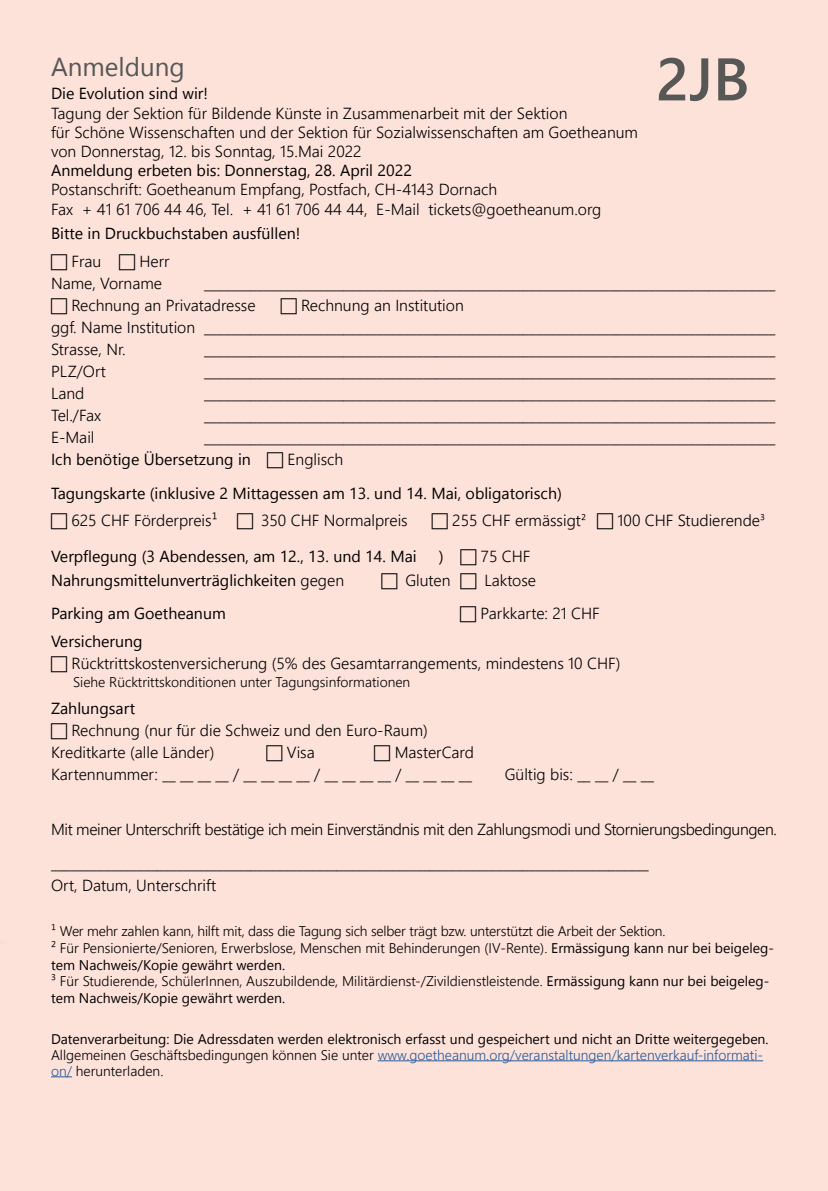
<style>
.page{position:relative;width:828px;height:1191px;background:#fde2da}
.page>*{position:absolute;margin:0;border:0;box-sizing:border-box;transform-origin:0 0}
.t1{font:600 60px "Segoe UI";color:#575756}
.t2{font:26px "Segoe UI";color:#575756}
.t3{font:300 16px/22px "Segoe UI";color:#000}
.t4{font:16px "Segoe UI";color:#000}
.t5{font:300 16px/33.4px "Segoe UI";letter-spacing:-.025em;color:#000}
.t6{font:300 14px/16.8px "Segoe UI";color:#000}
.t7{font:14px/16px "Segoe UI";color:#000}
.s1{font-size:14px}
.s2{font-weight:300}
.s3{font-weight:400}
.s4{font-weight:300;color:#275b9b}
</style>
<div class="page">
<hr style="left:378px;top:1060px;width:385px;height:1px;background:#275b9b">
<svg style="left:51px;top:1076px;width:21px;height:1px"></svg>
<h2 class="t2" style="left:51px;top:47px;width:135px">Anmeldung</h2>
<p class="t4" style="left:51px;top:82px;width:158px">Die Evolution sind wir!</p>
<p class="t3" style="left:51px;top:103px;width:588px;line-height:19.2px">Tagung der Sektion für Bildende Künste in Zusammenarbeit mit der Sektion<br>für Schöne Wissenschaften und der Sektion für Sozialwissenschaften am Goetheanum von Donnerstag, 12. bis Sonntag, 15.Mai 2022</p>
<p class="t4" style="left:51px;top:158px;width:362px">Anmeldung erbeten bis: Donnerstag, 28. April 2022</p>
<p class="t3" style="left:51px;top:179px;width:552px;line-height:19.2px">Postanschrift: Goetheanum Empfang, Postfach, CH-4143 Dornach<br>Fax + 41 61 706 44 46, Tel. + 41 61 706 44 44, E-Mail tickets@goetheanum.org</p>
<p class="t4" style="left:51px;top:222px;width:251px">Bitte in Druckbuchstaben ausfüllen!</p>
<p class="t3" style="left:71px;top:250px;width:31px">Frau</p>
<h1 class="t1" style="left:656px;top:34px;width:95px">2JB</h1>
<p class="t3" style="left:51px;top:250px;width:120px;text-indent:88px">Herr<br>Name, Vorname</p>
<p class="t3" style="left:71px;top:272px;width:705px;text-indent:133px">______________________________________________________________________________________<br>Rechnung an Privatadresse</p>
<p class="t3" style="left:51px;top:294px;width:726px;text-indent:250px">Rechnung an Institution<br>ggf. Name Institution ______________________________________________________________________________________<br>Strasse, Nr.</p>
<p class="t3" style="left:204px;top:338px;width:573px">______________________________________________________________________________________</p>
<p class="t3" style="left:51px;top:360px;width:56px">PLZ/Ort</p>
<p class="t3" style="left:204px;top:360px;width:573px">______________________________________________________________________________________</p>
<p class="t3" style="left:51px;top:382px;width:35px">Land</p>
<p class="t3" style="left:204px;top:382px;width:573px">______________________________________________________________________________________</p>
<p class="t3" style="left:51px;top:404px;width:52px">Tel./Fax</p>
<p class="t3" style="left:204px;top:404px;width:573px">______________________________________________________________________________________</p>
<p class="t3" style="left:51px;top:426px;width:45px">E-Mail</p>
<p class="t3" style="left:204px;top:426px;width:573px">______________________________________________________________________________________</p>
<p class="t4" style="left:51px;top:447px;width:201px">Ich benötige Übersetzung in</p>
<p class="t3" style="left:287px;top:448px;width:57px">Englisch</p>
<p class="t4" style="left:51px;top:481px;width:512px">Tagungskarte (inklusive 2 Mittagessen am 13. und 14. Mai, obligatorisch)</p>
<p class="t3" style="left:71px;top:509px;width:147px">625 CHF Förderpreis¹</p>
<p class="t3" style="left:261px;top:509px;width:148px">350 CHF Normalpreis</p>
<p class="t3" style="left:452px;top:509px;width:135px">255 CHF ermässigt<span class="s1">²</span></p>
<p class="t3" style="left:617px;top:509px;width:149px">100 CHF Studierende<span class="s1">³</span></p>
<p class="t4" style="left:51px;top:544px;width:367px">Verpflegung (3 Abendessen, am 12., 13. und 14. Mai</p>
<p class="t4" style="left:439px;top:544px;width:6px">)</p>
<p class="t3" style="left:481px;top:544px;width:51px">75 CHF</p>
<p class="t4" style="left:51px;top:568px;width:295px">Nahrungsmittelunverträglichkeiten <span class="s2">gegen</span></p>
<p class="t3" style="left:405px;top:568px;width:47px">Gluten</p>
<p class="t3" style="left:484px;top:568px;width:53px">Laktose</p>
<p class="t4" style="left:51px;top:601px;width:176px">Parking am Goetheanum</p>
<p class="t3" style="left:481px;top:601px;width:121px">Parkkarte: 21 CHF</p>
<p class="t4" style="left:51px;top:629px;width:93px">Versicherung</p>
<p class="t3" style="left:71px;top:651px;width:550px">Rücktrittskostenversicherung (5% des Gesamtarrangements, mindestens 10 CHF)</p>
<p class="t6" style="left:73px;top:672px;width:339px">Siehe Rücktrittskonditionen unter Tagungsinformationen</p>
<p class="t4" style="left:51px;top:696px;width:86px">Zahlungsart</p>
<p class="t3" style="left:51px;top:719px;width:378px;text-indent:20px">Rechnung (nur für die Schweiz und den Euro-Raum)<br>Kreditkarte (alle Länder)</p>
<p class="t3" style="left:51px;top:741px;width:424px;text-align:right">MasterCard<br>Kartennummer: __ __ __ __ / __ __ __ __ / __ __ __ __ / __ __ __ __</p>
<p class="t3" style="left:287px;top:741px;width:29px">Visa</p>
<p class="t3" style="left:505px;top:763px;width:151px">Gültig bis: __ __ / __ __</p>
<p class="t5" style="left:51px;top:812px;width:727px">Mit meiner Unterschrift bestätige ich mein Einverständnis mit den Zahlungsmodi und Stornierungsbedingungen. __________________________________________________________________________________________</p>
<p class="t3" style="left:51px;top:873px;width:167px">Ort, Datum, Unterschrift</p>
<p class="t6" style="left:51px;top:922px;width:724px">¹ Wer mehr zahlen kann, hilft mit, dass die Tagung sich selber trägt bzw. unterstützt die Arbeit der Sektion.<br>² Für Pensionierte/Senioren, Erwerbslose, Menschen mit Behinderungen (IV-Rente). <span class="s3">Ermässigung kann nur bei beigeleg&shy;tem Nachweis/Kopie gewährt werden.<br></span>³ Für Studierende, SchülerInnen, Auszubildende, Militärdienst-/Zivildienstleistende. <span class="s3">Ermässigung kann nur bei beigeleg&shy;tem Nachweis/Kopie gewährt werden.</span></p>
<p class="t7" style="left:51px;top:1030px;width:719px">Datenverarbeitung: Die Adressdaten werden elektronisch erfasst und gespeichert und nicht an Dritte weitergegeben.<br><span class="s2">Allgemeinen Geschäftsbedingungen können Sie unter</span> <span class="s4">www.goetheanum.org/veranstaltungen/kartenverkauf-informati&shy;on/</span> <span class="s2">herunterladen.</span></p>
</div>
